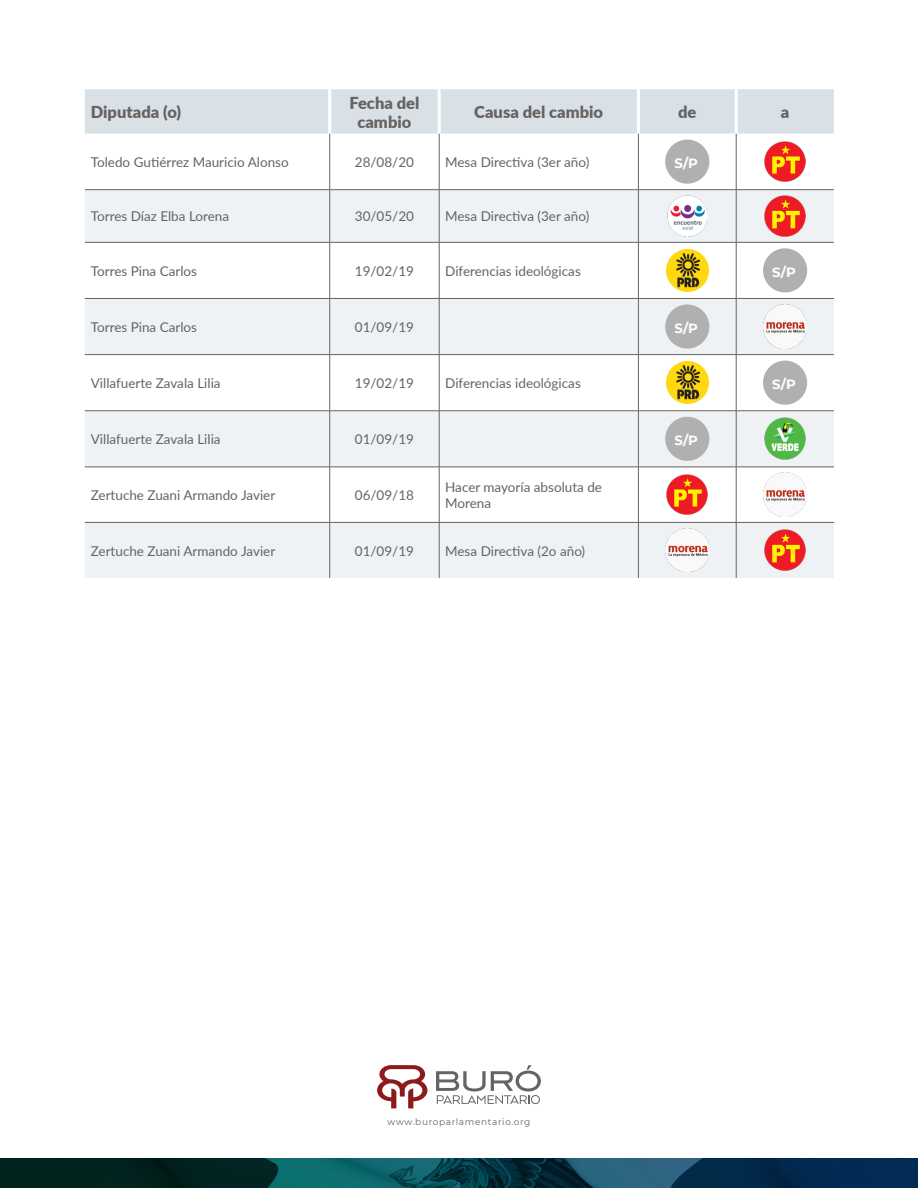
<style>
.page{position:relative;width:918px;height:1188px;background:#fff}
.page>*{position:absolute;margin:0;border:0;box-sizing:border-box;transform-origin:0 0}
.t1{font:900 16.5px/18.9px "Lato";color:#666363;text-align:center}
.t2{font:13.5px/15.5px "Lato";color:#666363}
.t3{font:700 13.35px "Montserrat";color:#fff}
.t4{font:9px "Montserrat";letter-spacing:.07em;color:#666363}
</style>
<div class="page">
<svg style="left:377px;top:1065px;width:50px;height:43px"></svg>
<svg style="left:436px;top:1065px;width:105px;height:39px"></svg>
<div style="left:85px;top:89px;width:749px;height:45px;background:#d9e1e7"></div>
<svg style="left:85px;top:190px;width:749px;height:388px;fill:#eff2f5"></svg>
<hr style="left:329px;top:134px;width:1px;height:56px;background:#666363">
<hr style="left:439px;top:134px;width:1px;height:56px;background:#666363">
<hr style="left:638px;top:134px;width:1px;height:56px;background:#666363">
<hr style="left:736px;top:134px;width:1px;height:56px;background:#666363">
<hr style="left:85px;top:189px;width:245px;height:1px;background:#666363">
<hr style="left:330px;top:189px;width:109px;height:1px;background:#666363">
<hr style="left:329px;top:190px;width:1px;height:52px;background:#666363">
<hr style="left:439px;top:189px;width:199px;height:1px;background:#666363">
<hr style="left:439px;top:190px;width:1px;height:52px;background:#666363">
<hr style="left:638px;top:189px;width:98px;height:1px;background:#666363">
<hr style="left:638px;top:190px;width:1px;height:52px;background:#666363">
<hr style="left:736px;top:189px;width:98px;height:1px;background:#666363">
<hr style="left:736px;top:190px;width:1px;height:52px;background:#666363">
<hr style="left:85px;top:242px;width:245px;height:1px;background:#666363">
<hr style="left:330px;top:242px;width:109px;height:1px;background:#666363">
<hr style="left:329px;top:243px;width:1px;height:55px;background:#666363">
<hr style="left:439px;top:242px;width:199px;height:1px;background:#666363">
<hr style="left:439px;top:243px;width:1px;height:55px;background:#666363">
<hr style="left:638px;top:242px;width:98px;height:1px;background:#666363">
<hr style="left:638px;top:243px;width:1px;height:55px;background:#666363">
<hr style="left:736px;top:242px;width:98px;height:1px;background:#666363">
<hr style="left:736px;top:243px;width:1px;height:55px;background:#666363">
<hr style="left:85px;top:298px;width:245px;height:1px;background:#666363">
<hr style="left:330px;top:298px;width:109px;height:1px;background:#666363">
<hr style="left:329px;top:299px;width:1px;height:55px;background:#666363">
<hr style="left:439px;top:298px;width:199px;height:1px;background:#666363">
<hr style="left:439px;top:299px;width:1px;height:55px;background:#666363">
<hr style="left:638px;top:298px;width:98px;height:1px;background:#666363">
<hr style="left:638px;top:299px;width:1px;height:55px;background:#666363">
<hr style="left:736px;top:298px;width:98px;height:1px;background:#666363">
<hr style="left:736px;top:299px;width:1px;height:55px;background:#666363">
<hr style="left:85px;top:354px;width:245px;height:1px;background:#666363">
<hr style="left:330px;top:354px;width:109px;height:1px;background:#666363">
<hr style="left:329px;top:355px;width:1px;height:56px;background:#666363">
<hr style="left:439px;top:354px;width:199px;height:1px;background:#666363">
<hr style="left:439px;top:355px;width:1px;height:56px;background:#666363">
<hr style="left:638px;top:354px;width:98px;height:1px;background:#666363">
<hr style="left:638px;top:355px;width:1px;height:56px;background:#666363">
<hr style="left:736px;top:354px;width:98px;height:1px;background:#666363">
<hr style="left:736px;top:355px;width:1px;height:56px;background:#666363">
<hr style="left:85px;top:410px;width:245px;height:1px;background:#666363">
<hr style="left:330px;top:410px;width:109px;height:1px;background:#666363">
<hr style="left:329px;top:411px;width:1px;height:56px;background:#666363">
<hr style="left:439px;top:410px;width:199px;height:1px;background:#666363">
<hr style="left:439px;top:411px;width:1px;height:56px;background:#666363">
<hr style="left:638px;top:410px;width:98px;height:1px;background:#666363">
<hr style="left:638px;top:411px;width:1px;height:56px;background:#666363">
<hr style="left:736px;top:410px;width:98px;height:1px;background:#666363">
<hr style="left:736px;top:411px;width:1px;height:56px;background:#666363">
<hr style="left:85px;top:467px;width:245px;height:1px;background:#666363">
<hr style="left:330px;top:467px;width:109px;height:1px;background:#666363">
<hr style="left:329px;top:467px;width:1px;height:55px;background:#666363">
<hr style="left:439px;top:467px;width:199px;height:1px;background:#666363">
<hr style="left:439px;top:467px;width:1px;height:55px;background:#666363">
<hr style="left:638px;top:467px;width:98px;height:1px;background:#666363">
<hr style="left:638px;top:467px;width:1px;height:55px;background:#666363">
<hr style="left:736px;top:467px;width:98px;height:1px;background:#666363">
<hr style="left:736px;top:467px;width:1px;height:55px;background:#666363">
<hr style="left:85px;top:522px;width:245px;height:1px;background:#666363">
<hr style="left:330px;top:522px;width:109px;height:1px;background:#666363">
<hr style="left:329px;top:523px;width:1px;height:55px;background:#666363">
<hr style="left:439px;top:522px;width:199px;height:1px;background:#666363">
<hr style="left:439px;top:523px;width:1px;height:55px;background:#666363">
<hr style="left:638px;top:522px;width:98px;height:1px;background:#666363">
<hr style="left:638px;top:523px;width:1px;height:55px;background:#666363">
<hr style="left:736px;top:522px;width:98px;height:1px;background:#666363">
<hr style="left:736px;top:523px;width:1px;height:55px;background:#666363">
<hr style="left:328px;top:89px;width:3px;height:45px;background:#fff">
<hr style="left:438px;top:89px;width:3px;height:45px;background:#fff">
<hr style="left:637px;top:89px;width:3px;height:45px;background:#fff">
<hr style="left:735px;top:89px;width:3px;height:45px;background:#fff">
<div style="left:665px;top:140px;width:44px;height:44px;background:#b0b0b0;border-radius:50%"></div>
<img style="left:765px;top:141px;width:40px;height:41px">
<img style="left:667px;top:196px;width:40px;height:40px">
<img style="left:765px;top:196px;width:40px;height:40px">
<img style="left:666px;top:250px;width:42px;height:41px">
<div style="left:763px;top:248px;width:44px;height:44px;background:#b0b0b0;border-radius:50%"></div>
<div style="left:665px;top:304px;width:44px;height:45px;background:#b0b0b0;border-radius:50%"></div>
<img style="left:763px;top:305px;width:44px;height:43px">
<img style="left:666px;top:362px;width:42px;height:42px">
<div style="left:763px;top:361px;width:44px;height:44px;background:#b0b0b0;border-radius:50%"></div>
<div style="left:665px;top:417px;width:44px;height:44px;background:#b0b0b0;border-radius:50%"></div>
<img style="left:764px;top:418px;width:42px;height:42px">
<img style="left:667px;top:474px;width:41px;height:41px">
<img style="left:763px;top:473px;width:44px;height:43px">
<img style="left:666px;top:528px;width:43px;height:44px">
<img style="left:765px;top:530px;width:40px;height:41px">
<img style="left:0;top:1158px;width:918px;height:30px">
<p class="t1" style="left:91px;top:102px;width:92px">Diputada (o)</p>
<p class="t1" style="left:349px;top:92px;width:71px">Fecha del cambio</p>
<p class="t1" style="left:474px;top:102px;width:130px">Causa del cambio</p>
<p class="t1" style="left:678px;top:102px;width:20px">de</p>
<p class="t1" style="left:781px;top:102px;width:10px">a</p>
<p class="t2" style="left:91px;top:154px;width:199px">Toledo Gutiérrez Mauricio Alonso</p>
<p class="t2" style="left:355px;top:154px;width:61px">28/08/20</p>
<p class="t2" style="left:445px;top:154px;width:146px">Mesa Directiva (3er año)</p>
<p class="t3" style="left:675px;top:154px;width:25px">S/P</p>
<p class="t2" style="left:91px;top:208px;width:140px">Torres Díaz Elba Lorena</p>
<p class="t2" style="left:355px;top:208px;width:61px">30/05/20</p>
<p class="t2" style="left:445px;top:208px;width:146px">Mesa Directiva (3er año)</p>
<p class="t2" style="left:91px;top:263px;width:108px">Torres Pina Carlos</p>
<p class="t2" style="left:355px;top:263px;width:61px">19/02/19</p>
<p class="t2" style="left:445px;top:263px;width:137px">Diferencias ideológicas</p>
<p class="t3" style="left:772px;top:262px;width:25px">S/P</p>
<p class="t2" style="left:91px;top:319px;width:108px">Torres Pina Carlos</p>
<p class="t2" style="left:355px;top:319px;width:61px">01/09/19</p>
<p class="t3" style="left:675px;top:319px;width:25px">S/P</p>
<p class="t2" style="left:91px;top:375px;width:131px">Villafuerte Zavala Lilia</p>
<p class="t2" style="left:355px;top:375px;width:61px">19/02/19</p>
<p class="t2" style="left:445px;top:375px;width:137px">Diferencias ideológicas</p>
<p class="t3" style="left:772px;top:375px;width:25px">S/P</p>
<p class="t2" style="left:91px;top:431px;width:131px">Villafuerte Zavala Lilia</p>
<p class="t2" style="left:355px;top:431px;width:61px">01/09/19</p>
<p class="t3" style="left:675px;top:431px;width:25px">S/P</p>
<p class="t2" style="left:91px;top:487px;width:186px">Zertuche Zuani Armando Javier</p>
<p class="t2" style="left:355px;top:487px;width:61px">06/09/18</p>
<p class="t2" style="left:445px;top:479px;width:158px">Hacer mayoría absoluta de<br>Morena</p>
<p class="t2" style="left:91px;top:542px;width:186px">Zertuche Zuani Armando Javier</p>
<p class="t2" style="left:355px;top:542px;width:61px">01/09/19</p>
<p class="t2" style="left:445px;top:542px;width:141px">Mesa Directiva (2o año)</p>
<p class="t4" style="left:388px;top:1116px;width:144px">www.buroparlamentario.org</p>
</div>
